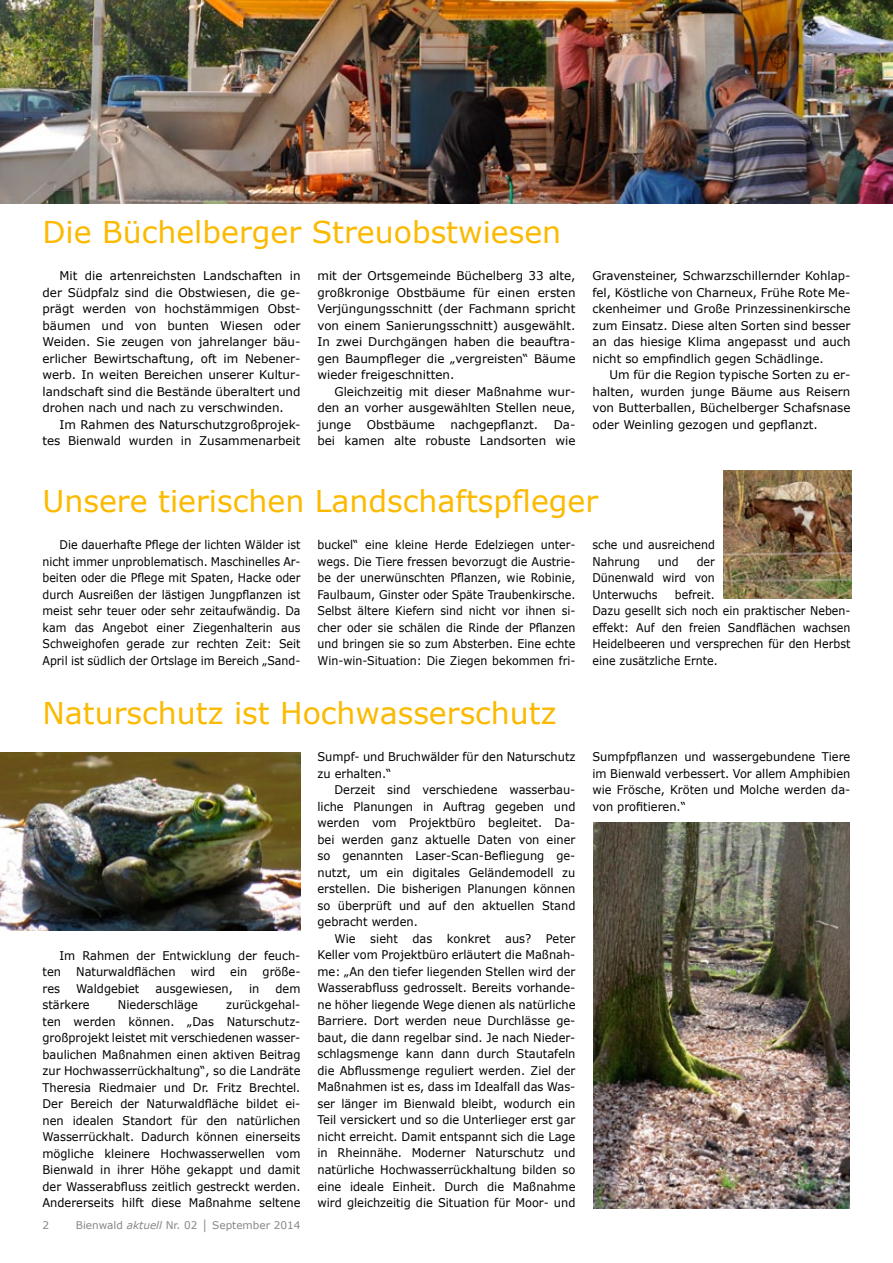
<style>
.page{position:relative;width:893px;height:1263px;background:#fff}
.page>*{position:absolute;margin:0;border:0;box-sizing:border-box;transform-origin:0 0}
.t1{font:30px "Verdana";color:#fbba00}
.t2{font:12px/16.5px "Verdana";color:#000;text-align:justify;scale:.95 1}
.t3{font:12px/16.5px "Verdana";color:#000;text-align:justify}
.t4{font:12px/16.5px "Verdana";color:#000;text-align:justify;scale:.92 1}
.t5{font:10.5px "Verdana";color:#878786}
.s1{font-style:italic}
</style>
<div class="page">
<img style="left:0;top:0;width:893px;height:203px">
<img style="left:0;top:752px;width:300px;height:179px">
<img style="left:594px;top:823px;width:255px;height:386px">
<img style="left:723px;top:470px;width:128px;height:128px">
<h1 class="t1" style="left:43px;top:211px;width:520px">Die Büchelberger Streuobstwiesen</h1>
<p class="t3" style="left:43px;top:267px;width:260px;text-indent:17px">Mit die artenreichsten Landschaften in der Südpfalz sind die Obstwiesen, die ge&shy;prägt werden von hochstämmigen Obst&shy;bäumen und von bunten Wiesen oder Weiden. Sie zeugen von jahrelanger bäu&shy;erlicher Bewirtschaftung, oft im Nebener&shy;werb. In weiten Bereichen unserer Kultur&shy;landschaft sind die Bestände überaltert und drohen nach und nach zu verschwinden.</p>
<p class="t3" style="left:43px;top:416px;width:259px;text-align:right">Im Rahmen des Naturschutzgroßprojek&shy;tes Bienwald wurden in Zusammenarbeit</p>
<p class="t3" style="left:317px;top:267px;width:260px">mit der Ortsgemeinde Büchelberg 33 alte, großkronige Obstbäume für einen ersten Verjüngungsschnitt (der Fachmann spricht von einem Sanierungsschnitt) ausgewählt.<br>In zwei Durchgängen haben die beauftra&shy;gen Baumpfleger die „vergreisten“ Bäume wieder freigeschnitten.</p>
<p class="t3" style="left:317px;top:383px;width:260px;text-indent:17px">Gleichzeitig mit dieser Maßnahme wur&shy;den an vorher ausgewählten Stellen neue, junge</p>
<p class="t3" style="left:367px;top:416px;width:70px">Obstbäume</p>
<p class="t3" style="left:451px;top:416px;width:89px">nachgepflanzt.</p>
<p class="t3" style="left:317px;top:416px;width:259px;text-align:right">Da-<br>bei kamen alte robuste Landsorten wie</p>
<p class="t3" style="left:592px;top:267px;width:260px">Gravensteiner, Schwarzschillernder Kohlap&shy;fel, Köstliche von Charneux, Frühe Rote Me&shy;ckenheimer und Große Prinzessinenkirsche zum Einsatz. Diese alten Sorten sind besser an das hiesige Klima angepasst und auch nicht so empfindlich gegen Schädlinge.</p>
<p class="t3" style="left:592px;top:366px;width:260px;text-indent:17px">Um für die Region typische Sorten zu er&shy;halten, wurden junge Bäume aus Reisern von Butterballen, Büchelberger Schafsnase oder Weinling gezogen und gepflanzt.</p>
<h1 class="t1" style="left:43px;top:481px;width:557px">Unsere tierischen Landschaftspfleger</h1>
<p class="t4" style="left:43px;top:536px;width:282px;text-indent:17px">Die dauerhafte Pflege der lichten Wälder ist nicht immer unproblematisch. Maschinelles Ar&shy;beiten oder die Pflege mit Spaten, Hacke oder durch Ausreißen der lästigen Jungpflanzen ist meist sehr teuer oder sehr zeitaufwändig. Da kam das Angebot einer Ziegenhalterin aus Schweighofen gerade zur rechten Zeit: Seit April ist südlich der Ortslage im Bereich „Sand-</p>
<p class="t4" style="left:317px;top:536px;width:282px">buckel“ eine kleine Herde Edelziegen unter&shy;wegs. Die Tiere fressen bevorzugt die Austrie&shy;be der unerwünschten Pflanzen, wie Robinie, Faulbaum, Ginster oder Späte Traubenkirsche.<br>Selbst ältere Kiefern sind nicht vor ihnen si&shy;cher oder sie schälen die Rinde der Pflanzen und bringen sie so zum Absterben. Eine echte Win-win-Situation: Die Ziegen bekommen fri-</p>
<p class="t4" style="left:592px;top:536px;width:135px">sche und ausreichend<br>Nahrung</p>
<p class="t4" style="left:592px;top:553px;width:135px;text-indent:104px">der Dünenwald wird von Unterwuchs</p>
<p class="t4" style="left:658px;top:553px;width:24px">und</p>
<p class="t4" style="left:592px;top:586px;width:282px;text-align:left;text-indent:82px">befreit.<br>Dazu gesellt sich noch ein praktischer Neben&shy;effekt: Auf den freien Sandflächen wachsen Heidelbeeren und versprechen für den Herbst eine zusätzliche Ernte.</p>
<h1 class="t1" style="left:43px;top:692px;width:515px">Naturschutz ist Hochwasserschutz</h1>
<p class="t2" style="left:43px;top:947px;width:273px;text-indent:17px">Im Rahmen der Entwicklung der feuch&shy;ten</p>
<p class="t2" style="left:76px;top:963px;width:106px">Naturwaldflächen</p>
<p class="t2" style="left:191px;top:963px;width:27px">wird</p>
<p class="t2" style="left:230px;top:963px;width:20px">ein</p>
<p class="t2" style="left:263px;top:963px;width:41px">größe-</p>
<p class="t2" style="left:43px;top:980px;width:20px">res</p>
<p class="t2" style="left:76px;top:980px;width:68px">Waldgebiet</p>
<p class="t2" style="left:156px;top:980px;width:83px">ausgewiesen,</p>
<p class="t2" style="left:249px;top:980px;width:12px">in</p>
<p class="t2" style="left:276px;top:980px;width:28px">dem</p>
<p class="t2" style="left:43px;top:996px;width:51px">stärkere</p>
<p class="t2" style="left:118px;top:996px;width:86px">Niederschläge</p>
<p class="t2" style="left:43px;top:996px;width:273px;text-indent:184px">zurückgehal&shy;ten werden können. „Das Naturschutz&shy;großprojekt leistet mit verschiedenen wasser&shy;baulichen Maßnahmen einen aktiven Beitrag zur Hochwasserrückhaltung“, so die Landräte Theresia Riedmaier und Dr. Fritz Brechtel.<br>Der Bereich der Naturwaldfläche bildet ei&shy;nen idealen Standort für den natürlichen Wasserrückhalt. Dadurch können einerseits mögliche kleinere Hochwasserwellen vom Bienwald in ihrer Höhe gekappt und damit der Wasserabfluss zeitlich gestreckt werden.<br>Andererseits hilft diese Maßnahme seltene</p>
<p class="t5" style="left:43px;top:1217px;width:8px">2</p>
<p class="t5" style="left:76px;top:1217px;width:226px">Bienwald <span class="s1">aktuell</span> Nr. 02 │ September 2014</p>
<p class="t2" style="left:317px;top:749px;width:273px">Sumpf- und Bruchwälder für den Naturschutz zu erhalten.“</p>
<p class="t2" style="left:317px;top:782px;width:273px;text-indent:17px">Derzeit sind verschiedene wasserbau&shy;liche Planungen in Auftrag gegeben und werden vom Projektbüro begleitet. Da&shy;bei werden ganz aktuelle Daten von einer so genannten Laser-Scan-Befliegung ge&shy;nutzt, um ein digitales Geländemodell zu erstellen. Die bisherigen Planungen können so überprüft und auf den aktuellen Stand gebracht werden.</p>
<p class="t2" style="left:317px;top:930px;width:273px;text-indent:17px">Wie sieht das konkret aus? Peter Keller vom Projektbüro erläutert die Maßnah&shy;me: „An den tiefer liegenden Stellen wird der Wasserabfluss gedrosselt. Bereits vorhande&shy;ne höher liegende Wege dienen als natürliche Barriere. Dort werden neue Durchlässe ge&shy;baut, die dann regelbar sind. Je nach Nieder&shy;schlagsmenge kann dann durch Stautafeln die Abflussmenge reguliert werden. Ziel der Maßnahmen ist es, dass im Idealfall das Was&shy;ser länger im Bienwald bleibt, wodurch ein Teil versickert und so die Unterlieger erst gar nicht erreicht. Damit entspannt sich die Lage in Rheinnähe. Moderner Naturschutz und natürliche Hochwasserrückhaltung bilden so eine ideale Einheit. Durch die Maßnahme wird gleichzeitig die Situation für Moor- und</p>
<p class="t2" style="left:592px;top:749px;width:273px">Sumpfpflanzen und wassergebundene Tiere im Bienwald verbessert. Vor allem Amphibien wie Frösche, Kröten und Molche werden da&shy;von profitieren.“</p>
</div>
